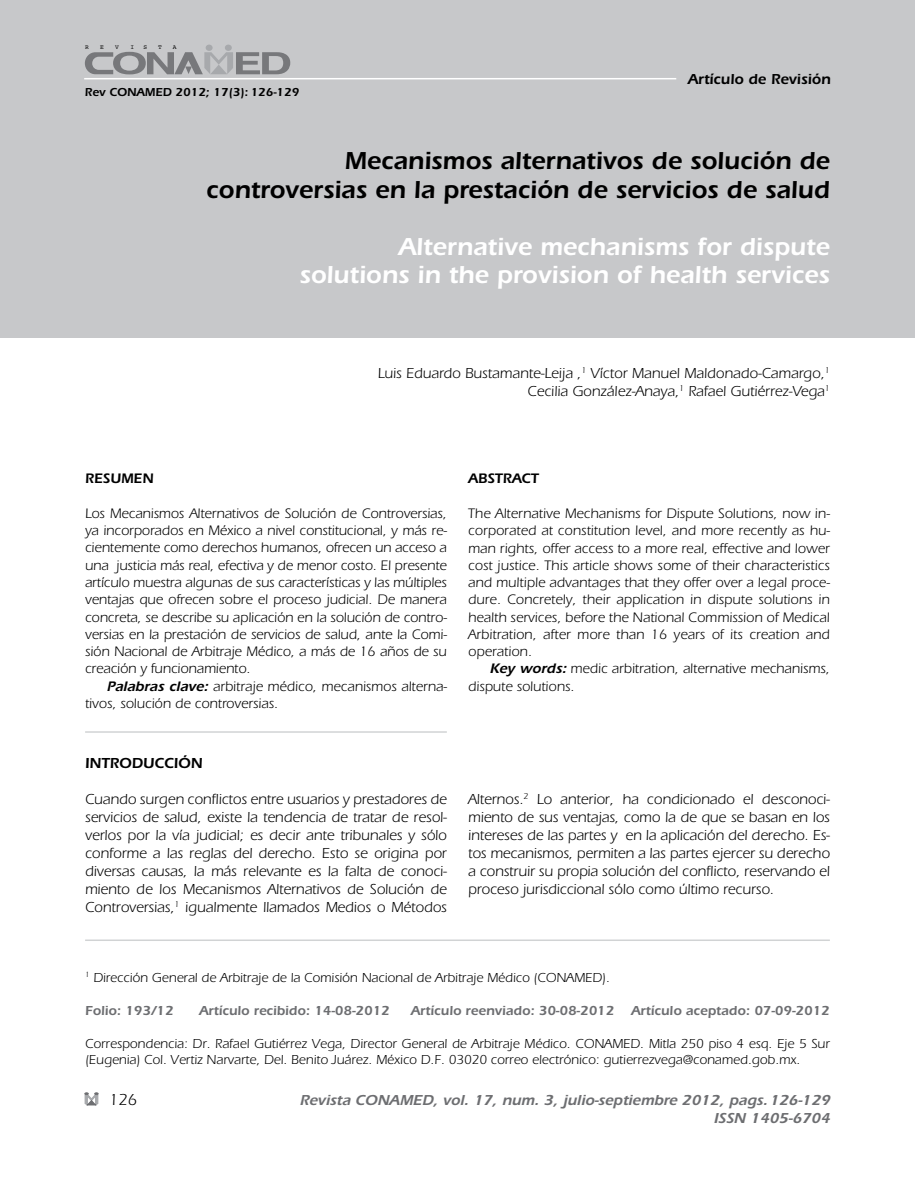
<style>
.page{position:relative;width:915px;height:1191px;background:#fff}
.page>*{position:absolute;margin:0;border:0;box-sizing:border-box;transform-origin:0 0}
.t1{font:600 25.35px/28.3px "Itc Eras";color:#000;text-align:right}
.t2{font:600 25.35px/28.3px "Itc Eras";color:#fff;text-align:right}
.t3{font:16.5px "Itc Eras";color:#000}
.t4{font:15px/18px "Itc Eras";letter-spacing:-.005em;color:#000;text-align:justify}
.t5{font:italic 600 15px/18px "Itc Eras";color:#6d6e71;text-align:right}
.t6{font:600 15px "Itc Eras";color:#000}
.t7{font:14.25px/17.2px "Itc Eras";color:#000;text-align:justify}
.t8{font:600 14.25px "Itc Eras";color:#000}
.t9{font:13.5px/16.5px "Itc Eras";color:#000}
.t10{font:600 13.5px "Itc Eras";color:#6d6e71}
.t11{font:600 12px "Itc Eras";color:#000}
.t12{font:6.3px "Courier";color:#000}
.s1{font-weight:600;font-style:italic}
</style>
<div class="page">
<svg style="left:85px;top:1092px;width:13px;height:13px"></svg>
<div style="left:0;top:0;width:914px;height:337px;background:#c7c8ca"></div>
<div style="left:205px;top:45px;width:7px;height:6px;background:#a7a9ac;border-radius:50%"></div>
<div style="left:225px;top:45px;width:7px;height:6px;background:#a7a9ac;border-radius:50%"></div>
<svg style="left:85px;top:52px;width:205px;height:22px"></svg>
<hr style="left:84px;top:78px;width:592px;height:1px;background:#fff">
<hr style="left:85px;top:939px;width:744px;height:2px;background:#d1d3d4">
<hr style="left:85px;top:731px;width:361px;height:1px;background:#d1d3d4">
<p class="t12" style="left:85px;top:42px;width:5px">R</p>
<p class="t12" style="left:100px;top:42px;width:5px">E</p>
<p class="t12" style="left:115px;top:42px;width:5px">V</p>
<p class="t12" style="left:130px;top:42px;width:5px">I</p>
<p class="t12" style="left:143px;top:42px;width:5px">S</p>
<p class="t12" style="left:158px;top:42px;width:5px">T</p>
<p class="t12" style="left:173px;top:42px;width:5px">A</p>
<p class="t11" style="left:85px;top:85px;width:216px">Rev CONAMED 2012; 17(3): 126-129</p>
<p class="t6" style="left:687px;top:70px;width:144px">Artículo de Revisión</p>
<h1 class="t1" style="left:206px;top:147px;width:625px">Mecanismos alternativos de solución de controversias en la prestación de servicios de salud</h1>
<h1 class="t2" style="left:299px;top:232px;width:531px">Alternative mechanisms for dispute solutions in the provision of health services</h1>
<p class="t4" style="left:377px;top:364px;width:453px;text-align:right">Luis Eduardo Bustamante-Leija ,<sup>1</sup> Víctor Manuel Maldonado-Camargo,<sup>1<br></sup>Cecilia González-Anaya,<sup>1</sup> Rafael Gutiérrez-Vega<sup>1</sup></p>
<p class="t8" style="left:85px;top:470px;width:20px">Resumen</p>
<p class="t7" style="left:85px;top:505px;width:363px">Los Mecanismos Alternativos de Solución de Controversias, ya incorporados en México a nivel constitucional, y más re&shy;cientemente como derechos humanos, ofrecen un acceso a una justicia más real, efectiva y de menor costo. El presente artículo muestra algunas de sus características y las múltiples ventajas que ofrecen sobre el proceso judicial. De manera concreta, se describe su aplicación en la solución de contro&shy;versias en la prestación de servicios de salud, ante la Comi&shy;sión Nacional de Arbitraje Médico, a más de 16 años de su creación y funcionamiento.</p>
<p class="t7" style="left:85px;top:677px;width:363px;text-indent:21px"><span class="s1">Palabras clave:</span> arbitraje médico, mecanismos alterna&shy;tivos, solución de controversias.</p>
<p class="t8" style="left:468px;top:470px;width:20px">Abstrac</p>
<p class="t8" style="left:530px;top:470px;width:9px">T</p>
<p class="t7" style="left:468px;top:505px;width:363px">The Alternative Mechanisms for Dispute Solutions, now in&shy;corporated at constitution level, and more recently as hu&shy;man rights, offer access to a more real, effective and lower cost justice. This article shows some of their characteristics and multiple advantages that they offer over a legal proce&shy;dure. Concretely, their application in dispute solutions in health services, before the National Commission of Medical Arbitration, after more than 16 years of its creation and operation.</p>
<p class="t7" style="left:468px;top:660px;width:363px;text-indent:21px"><span class="s1">Key words:</span> medic arbitration, alternative mechanisms, dispute solutions.</p>
<p class="t6" style="left:85px;top:754px;width:16px">Introducción</p>
<p class="t4" style="left:85px;top:790px;width:363px">Cuando surgen conflictos entre usuarios y prestadores de servicios de salud, existe la tendencia de tratar de resol&shy;verlos por la vía judicial; es decir ante tribunales y sólo conforme a las reglas del derecho. Esto se origina por diversas causas, la más relevante es la falta de conoci&shy;miento de los mecanismos alternativos de solución de controversias,<sup>1</sup> igualmente llamados medios o métodos</p>
<p class="t4" style="left:468px;top:790px;width:363px">alternos.<sup>2</sup> Lo anterior, ha condicionado el desconoci&shy;miento de sus ventajas, como la de que se basan en los intereses de las partes y en la aplicación del derecho. Es&shy;tos mecanismos, permiten a las partes ejercer su derecho a construir su propia solución del conflicto, reservando el proceso jurisdiccional sólo como último recurso.</p>
<p class="t9" style="left:85px;top:969px;width:526px"><sup>1</sup> Dirección General de Arbitraje de la Comisión Nacional de Arbitraje Médico (CONAMED).</p>
<p class="t10" style="left:85px;top:1002px;width:90px">Folio: 193/12</p>
<p class="t10" style="left:199px;top:1002px;width:192px">Artículo recibido: 14-08-2012</p>
<p class="t10" style="left:411px;top:1002px;width:420px">Artículo reenviado: 30-08-2012 Artículo aceptado: 07-09-2012</p>
<p class="t9" style="left:85px;top:1035px;width:745px">Correspondencia: Dr. Rafael Gutiérrez Vega, Director General de Arbitraje Médico. CONAMED. Mitla 250 piso 4 esq. Eje 5 Sur (Eugenia) Col. Vertiz Narvarte, Del. Benito Juárez. México D.F. 03020 correo electrónico: gutierrezvega@conamed.gob.mx.</p>
<p class="t3" style="left:109px;top:1090px;width:29px">126</p>
<p class="t5" style="left:299px;top:1091px;width:535px">Revista CONAMED, vol. 17, num. 3, julio-septiembre 2012, pags.126-129<br>ISSN 1405-6704</p>
</div>
